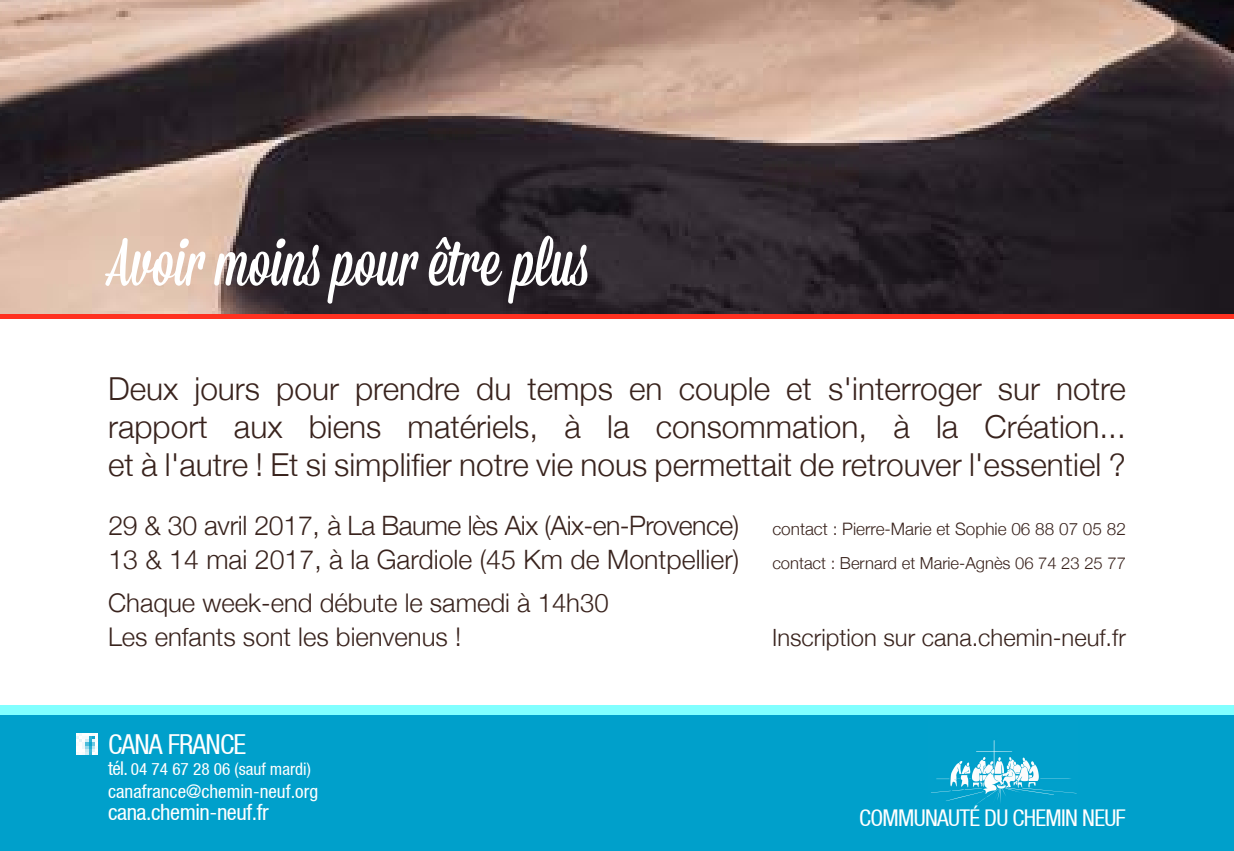
<style>
.page{position:relative;width:1234px;height:851px;background:#fff}
.page>*{position:absolute;margin:0;border:0;box-sizing:border-box;transform-origin:0 0}
.t1{font:66px "Mission Script";color:#fff;scale:.91 1}
.t2{font:300 31.5px/37.8px "Helvetica Neue";color:#39231d;text-align:justify}
.t3{font:condensed 27.6px "Helvetica 57";letter-spacing:-.03em;color:#fff}
.t4{font:300 26.7px/33.9px "Helvetica Neue";letter-spacing:-.01em;color:#39231d}
.t5{font:300 25.8px/33.9px "Helvetica Neue";color:#39231d}
.t6{font:300 23.7px "Helvetica Neue";color:#39231d}
.t7{font:condensed 23.1px "Helvetica 57";letter-spacing:-.03em;color:#fff}
.t8{font:condensed 22.5px "Helvetica 57";letter-spacing:-.02em;color:#fff}
.t9{font:condensed 18.9px "Helvetica 57";color:#fff}
.t10{font:condensed 17.4px "Helvetica 57";color:#fff}
.t11{font:300 17.1px "Helvetica Neue";color:#39231d}
.t12{font:300 16.5px "Helvetica Neue";color:#39231d}
.s1{font-size:18.9px}
</style>
<div class="page">
<div style="left:0;top:705px;width:1233px;height:145px;background:#81ffff"></div>
<div style="left:0;top:715px;width:1233px;height:135px;background:#00a0cb"></div>
<div style="left:0;top:222px;width:1233px;height:96px;background:linear-gradient(to right,#ff3120,#ff3120)"></div>
<img style="left:0;top:0;width:1233px;height:313px">
<svg style="left:931px;top:740px;width:146px;height:65px"></svg>
<img style="left:77px;top:733px;width:20px;height:21px">
<h1 class="t1" style="left:108px;top:223px;width:528px">Avoir moins pour être plus</h1>
<p class="t2" style="left:108px;top:369px;width:1019px">Deux jours pour prendre du temps en couple et s'interroger sur notre rapport aux biens matériels, à la consommation, à la Création... et à l'autre ! Et si simplifier notre vie nous permettait de retrouver l'essentiel ?</p>
<p class="t4" style="left:108px;top:508px;width:632px">29 &amp; 30 avril 2017, à La Baume lès Aix (Aix-en-Provence)<br>13 &amp; 14 mai 2017, à la Gardiole (45 Km de Montpellier)</p>
<p class="t11" style="left:772px;top:518px;width:355px">contact : Pierre-Marie et Sophie 06 88 07 05 82</p>
<p class="t12" style="left:772px;top:553px;width:355px">contact : Bernard et Marie-Agnès 06 74 23 25 77</p>
<p class="t5" style="left:108px;top:585px;width:502px">Chaque week-end débute le samedi à 14h30<br>Les enfants sont les bienvenus !</p>
<p class="t3" style="left:108px;top:728px;width:140px">CANA franc e</p>
<p class="t10" style="left:108px;top:758px;width:204px"><span class="s1">tél.</span> 04 74 67 28 06 (sauf mardi)</p>
<p class="t9" style="left:108px;top:780px;width:211px">canafrance@chemin-neuf.org</p>
<p class="t8" style="left:108px;top:799px;width:162px">cana.chemin-neuf.fr</p>
<p class="t6" style="left:771px;top:623px;width:355px">Inscription sur cana.chemin-neuf.fr</p>
<p class="t7" style="left:858px;top:804px;width:268px">Communauté du Chemin Neuf</p>
</div>
